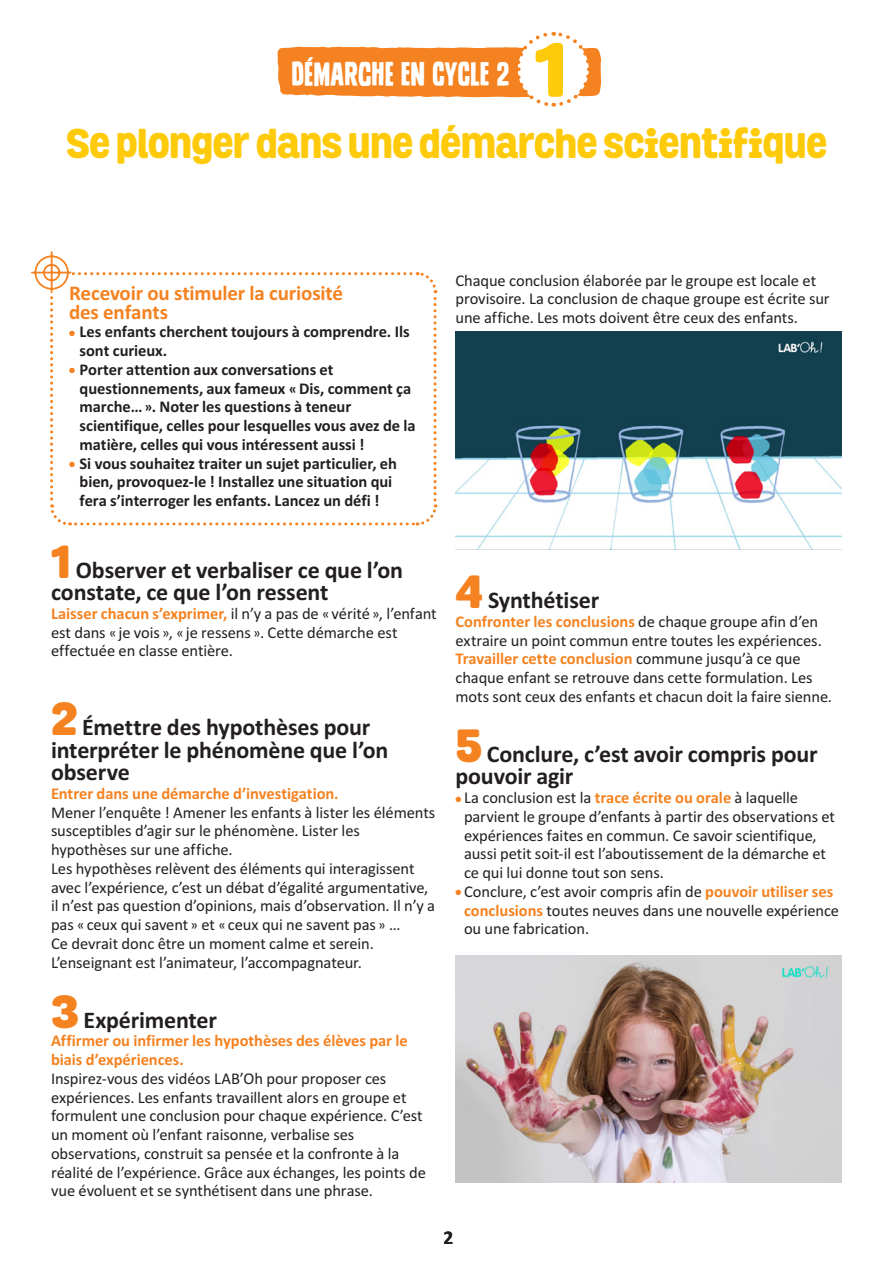
<style>
.page{position:relative;width:893px;height:1263px;background:#fff}
.page>*{position:absolute;margin:0;border:0;box-sizing:border-box;transform-origin:0 0}
.Titre_de_la_séance{font:74.4px "Grotastrapi Rounded";color:#feca0a}
.Titres_encadrés_bleu{font:35.7px "Rather Loud";letter-spacing:-.005em;color:#fff}
.Titre_de_la_séance-2{font:34.5px "Grotastrapi Rounded";letter-spacing:-.005em;color:#feca0a}
.Étapes_titre{font:700 24px/22.5px "Calibri";letter-spacing:-.01em;color:#231f20}
.Titre_encadré_cible{font:700 21px/18.8px "Calibri";letter-spacing:-.01em;color:#f58220}
.Texte_courant__intro{font:700 19.5px "Calibri";color:#231f20}
.texte_encadré_sans{font:16.5px/18.8px "Calibri";letter-spacing:-.005em;color:#231f20}
.t1{font:700 16.5px/18.8px "Calibri";letter-spacing:-.005em;color:#231f20}
.texte_encadré_sans-2{font:700 16.5px/18.8px "Calibri";letter-spacing:-.005em;color:#f58220}
.s1{color:#f58220}
.s2{font-family:"Grotastrapi Rounded";font-weight:400;font-size:45px;color:#f58220}
.s3{font-weight:700;color:#f58220}
</style>
<div class="page">
<svg style="left:277px;top:32px;width:324px;height:75px"></svg>
<img style="left:455px;top:332px;width:387px;height:217px">
<img style="left:455px;top:955px;width:387px;height:227px">
<svg style="left:31px;top:251px;width:407px;height:275px"></svg>
<p class="Titre_de_la_séance" style="left:534px;top:11px;width:35px">1</p>
<p class="Titre_de_la_séance-2" style="left:66px;top:118px;width:762px">Se plonger dans une démarche scientifique</p>
<p class="Titres_encadrés_bleu" style="left:291px;top:57px;width:220px">DÉMARCHE EN CYCLE 2</p>
<p class="Titre_encadré_cible" style="left:69px;top:283px;width:276px">Recevoir ou stimuler la curiosité des enfants</p>
<p class="t1" style="left:80px;top:322px;width:332px;text-indent:-11px"><span class="s1">●</span> Les enfants cherchent toujours à comprendre. Ils sont curieux.</p>
<p class="t1" style="left:80px;top:360px;width:338px;text-indent:-11px"><span class="s1">●</span> Porter attention aux conversations et questionnements, aux fameux « Dis, comment ça marche… ». Noter les questions à teneur scientifique, celles pour lesquelles vous avez de la matière, celles qui vous intéressent aussi !</p>
<p class="t1" style="left:69px;top:454px;width:330px;text-align:center"><span class="s1">●</span> Si vous souhaitez traiter un sujet particulier, eh bien, provoquez-le ! Installez une situation qui fera s’interroger les enfants. Lancez un défi !</p>
<p class="Étapes_titre" style="left:51px;top:558px;width:354px"><span class="s2">1</span> Observer et verbaliser ce que l’on constate, ce que l’on ressent</p>
<p class="texte_encadré_sans" style="left:51px;top:603px;width:387px"><span class="s3">Laisser chacun s’exprimer,</span> il n’y a pas de « vérité », l’enfant est dans « je vois », « je ressens ». Cette démarche est effectuée en classe entière.</p>
<p class="Étapes_titre" style="left:51px;top:716px;width:339px"><span class="s2">2</span> Émettre des hypothèses pour interpréter le phénomène que l’on observe</p>
<p class="texte_encadré_sans-2" style="left:51px;top:784px;width:289px">Entrer dans une démarche d’investigation.</p>
<p class="texte_encadré_sans" style="left:51px;top:802px;width:386px">Mener l’enquête ! Amener les enfants à lister les éléments susceptibles d’agir sur le phénomène. Lister les hypothèses sur une affiche.</p>
<p class="texte_encadré_sans" style="left:51px;top:858px;width:386px">Les hypothèses relèvent des éléments qui interagissent avec l’expérience, c’est un débat d’égalité argumentative, il n’est pas question d’opinions, mais d’observation. Il n’y a pas « ceux qui savent » et « ceux qui ne savent pas » …<br>Ce devrait donc être un moment calme et serein.</p>
<p class="texte_encadré_sans" style="left:51px;top:952px;width:312px">L’enseignant est l’animateur, l’accompagnateur.</p>
<p class="Étapes_titre" style="left:51px;top:1008px;width:167px"><span class="s2">3</span> Expérimenter</p>
<p class="texte_encadré_sans-2" style="left:51px;top:1031px;width:358px">Affirmer ou infirmer les hypothèses des élèves par le biais d’expériences.</p>
<p class="texte_encadré_sans" style="left:51px;top:1068px;width:376px">Inspirez-vous des vidéos LAB’Oh pour proposer ces expériences. Les enfants travaillent alors en groupe et formulent une conclusion pour chaque expérience. C’est un moment où l’enfant raisonne, verbalise ses observations, construit sa pensée et la confronte à la réalité de l’expérience. Grâce aux échanges, les points de vue évoluent et se synthétisent dans une phrase.</p>
<p class="texte_encadré_sans" style="left:455px;top:270px;width:376px">Chaque conclusion élaborée par le groupe est locale et provisoire. La conclusion de chaque groupe est écrite sur une affiche. Les mots doivent être ceux des enfants.</p>
<p class="Étapes_titre" style="left:455px;top:589px;width:145px"><span class="s2">4</span> Synthétiser</p>
<p class="texte_encadré_sans" style="left:455px;top:611px;width:378px"><span class="s3">Confronter les conclusions</span> de chaque groupe afin d’en extraire un point commun entre toutes les expériences.<br><span class="s3">Travailler cette conclusion</span> commune jusqu’à ce que chaque enfant se retrouve dans cette formulation. Les mots sont ceux des enfants et chacun doit la faire sienne.</p>
<p class="Étapes_titre" style="left:455px;top:742px;width:364px"><span class="s2">5</span> Conclure, c’est avoir compris pour pouvoir agir</p>
<p class="texte_encadré_sans" style="left:464px;top:788px;width:373px;text-indent:-9px"><span class="s1">●</span> La conclusion est la <span class="s3">trace écrite ou orale</span> à laquelle parvient le groupe d’enfants à partir des observations et expériences faites en commun. Ce savoir scientifique, aussi petit soit-il est l’aboutissement de la démarche et ce qui lui donne tout son sens.</p>
<p class="texte_encadré_sans" style="left:464px;top:881px;width:377px;text-indent:-9px"><span class="s1">●</span> Conclure, c’est avoir compris afin de <span class="s3">pouvoir utiliser ses conclusions</span> toutes neuves dans une nouvelle expérience ou une fabrication.</p>
<p class="Texte_courant__intro" style="left:444px;top:1225px;width:11px">2</p>
</div>
